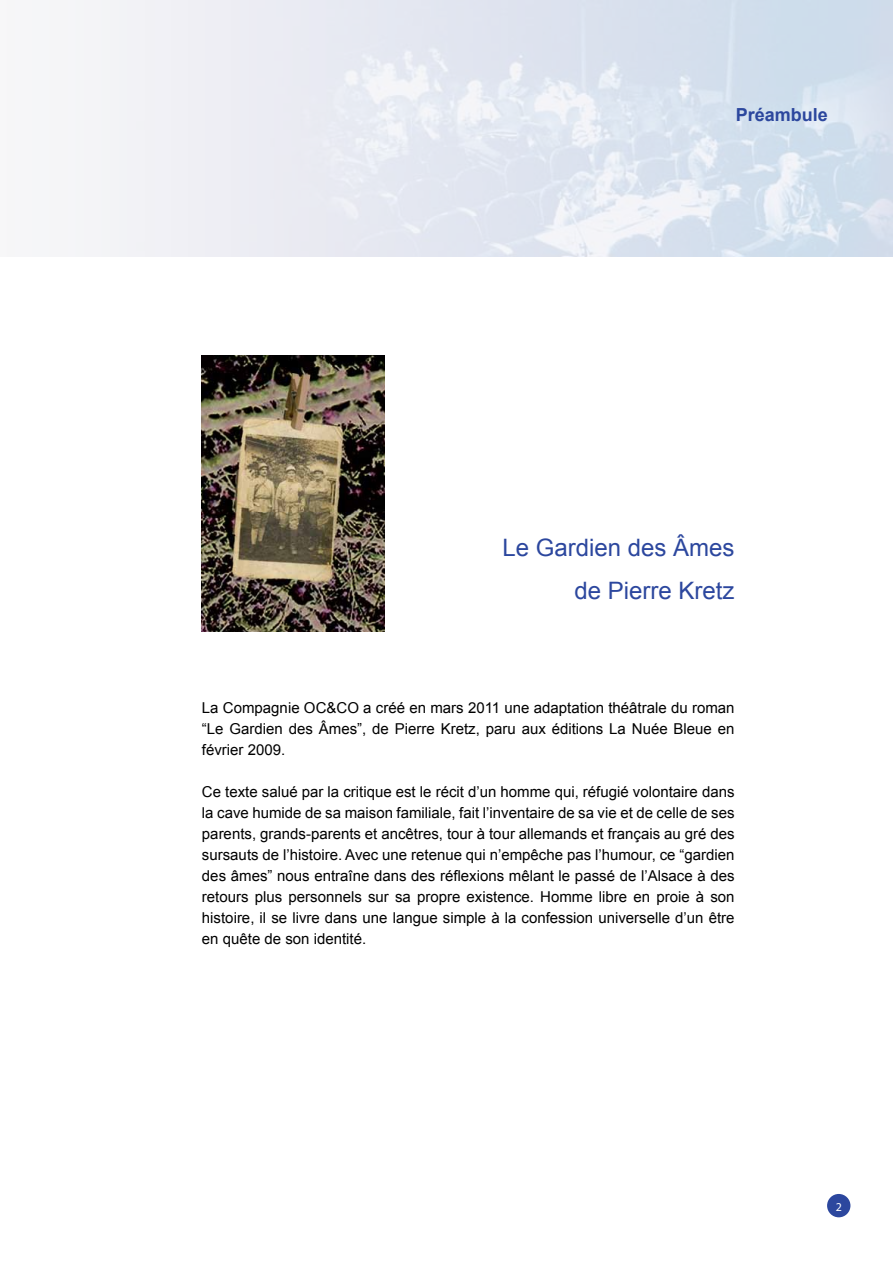
<style>
.page{position:relative;width:893px;height:1263px;background:#fff}
.page>*{position:absolute;margin:0;border:0;box-sizing:border-box;transform-origin:0 0}
.t1{font:24px/42.8px "Arial";color:#2c479e;text-align:right}
.t2{font:700 18px "Arial";color:#2c479e}
.t3{font:15px/21px "Arial";color:#000;text-align:justify}
.t4{font:12px "Myriad Pro";color:#fff}
</style>
<div class="page">
<div style="left:827px;top:1194px;width:23px;height:23px;background:#2c479e;border-radius:50%"></div>
<img style="left:202px;top:356px;width:182px;height:275px">
<p class="t2" style="left:736px;top:103px;width:94px">Préambule</p>
<h1 class="t1" style="left:502px;top:526px;width:234px">Le Gardien des Âmes de Pierre Kretz</h1>
<p class="t3" style="left:202px;top:697px;width:534px">La Compagnie OC&amp;CO a créé en mars 2011 une adaptation théâtrale du roman “Le Gardien des Âmes”, de Pierre Kretz, paru aux éditions La Nuée Bleue en février 2009.</p>
<p class="t3" style="left:202px;top:781px;width:534px">Ce texte salué par la critique est le récit d’un homme qui, réfugié volontaire dans la cave humide de sa maison familiale, fait l’inventaire de sa vie et de celle de ses parents, grands-parents et ancêtres, tour à tour allemands et français au gré des sursauts de l’histoire. Avec une retenue qui n’empêche pas l’humour, ce “gardien des âmes” nous entraîne dans des réflexions mêlant le passé de l’Alsace à des retours plus personnels sur sa propre existence. Homme libre en proie à son histoire, il se livre dans une langue simple à la confession universelle d’un être en quête de son identité.</p>
<p class="t4" style="left:836px;top:1199px;width:8px">2</p>
</div>
